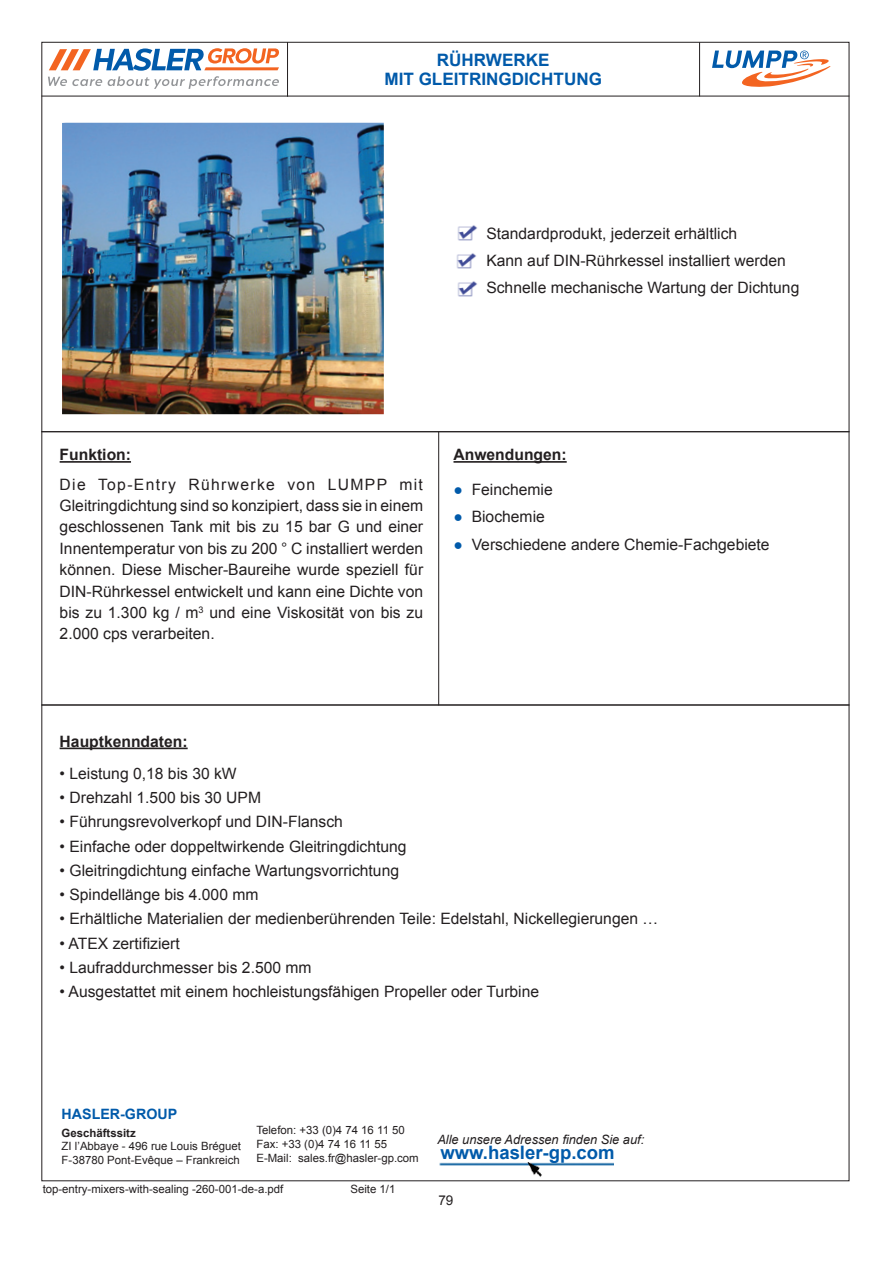
<style>
.page{position:relative;width:893px;height:1263px;background:#fff}
.page>*{position:absolute;margin:0;border:0;box-sizing:border-box;transform-origin:0 0}
.t1{font:700 18.6px "Arial";color:#015aaa}
.t2{font:700 17.1px/18.5px "Arial";color:#015aaa;text-align:center}
.t3{font:15.6px/21.5px "Arial";color:#231f20}
.t4{font:700 15.6px "Arial";color:#231f20}
.t5{font:700 14.25px "Arial";color:#015aaa}
.t6{font:13.5px "Arial";color:#231f20}
.t7{font:italic 12.9px "Arial";color:#231f20}
.t8{font:11.4px/13.6px "Arial";color:#231f20}
.t9{font:700 11.4px "Arial";color:#231f20}
.s1{color:#015aaa}
</style>
<div class="page">
<hr style="left:41px;top:96px;width:808px;height:1px;background:#231f20">
<hr style="left:699px;top:42px;width:1px;height:54px;background:#231f20">
<svg style="left:712px;top:51px;width:119px;height:36px"></svg>
<hr style="left:287px;top:42px;width:1px;height:55px;background:#231f20">
<svg style="left:48px;top:48px;width:231px;height:41px"></svg>
<img style="left:439px;top:1162px;width:174px;height:15px">
<img style="left:62px;top:123px;width:322px;height:291px">
<img style="left:457px;top:225px;width:20px;height:16px">
<img style="left:456px;top:253px;width:20px;height:16px">
<img style="left:457px;top:281px;width:20px;height:16px">
<hr style="left:60px;top:461px;width:71px;height:2px;background:#231f20">
<hr style="left:453px;top:461px;width:114px;height:2px;background:#231f20">
<hr style="left:60px;top:747px;width:128px;height:2px;background:#231f20">
<hr style="left:41px;top:431px;width:808px;height:1px;background:#231f20">
<hr style="left:41px;top:705px;width:808px;height:1px;background:#231f20">
<hr style="left:438px;top:432px;width:1px;height:273px;background:#231f20">
<p class="t2" style="left:384px;top:51px;width:219px">RÜHRWERKE<br>MIT GLEITRINGDICHTUNG</p>
<p class="t3" style="left:486px;top:220px;width:315px;line-height:27px">Standardprodukt, jederzeit erhältlich<br>Kann auf DIN-Rührkessel installiert werden<br>Schnelle mechanische Wartung der Dichtung</p>
<p class="t4" style="left:60px;top:444px;width:73px">Funktion:</p>
<p class="t3" style="left:60px;top:474px;width:365px;text-align:justify">Die Top-Entry Rührwerke von LUMPP mit Gleitringdichtung sind so konzipiert, dass sie in einem geschlossenen Tank mit bis zu 15 bar G und einer Innentemperatur von bis zu 200 ° C installiert werden können. Diese Mischer-Baureihe wurde speziell für DIN-Rührkessel entwickelt und kann eine Dichte von bis zu 1.300 kg / m<sup>3</sup> und eine Viskosität von bis zu 2.000 cps verarbeiten.</p>
<p class="t4" style="left:453px;top:444px;width:115px">Anwendungen:</p>
<p class="t3" style="left:453px;top:479px;width:101px"><span class="s1">●</span> Feinchemie</p>
<p class="t3" style="left:453px;top:506px;width:93px"><span class="s1">●</span> Biochemie</p>
<p class="t3" style="left:453px;top:533px;width:318px"><span class="s1">●</span> Verschiedene andere Chemie-Fachgebiete</p>
<p class="t4" style="left:60px;top:731px;width:130px">Hauptkenndaten:</p>
<p class="t3" style="left:60px;top:763px;width:179px">• Leistung 0,18 bis 30 kW</p>
<p class="t3" style="left:60px;top:787px;width:203px">• Drehzahl 1.500 bis 30 UPM</p>
<p class="t3" style="left:60px;top:811px;width:285px">• Führungsrevolverkopf und DIN-Flansch</p>
<p class="t3" style="left:60px;top:836px;width:349px">• Einfache oder doppeltwirkende Gleitringdichtung</p>
<p class="t3" style="left:60px;top:860px;width:341px">• Gleitringdichtung einfache Wartungsvorrichtung</p>
<p class="t3" style="left:60px;top:884px;width:200px">• Spindellänge bis 4.000 mm</p>
<p class="t3" style="left:60px;top:908px;width:600px">• Erhältliche Materialien der medienberührenden Teile: Edelstahl, Nickellegierungen …</p>
<p class="t3" style="left:60px;top:932px;width:122px">• ATEX zertifiziert</p>
<p class="t3" style="left:60px;top:957px;width:254px">• Laufraddurchmesser bis 2.500 mm</p>
<p class="t3" style="left:60px;top:981px;width:481px">• Ausgestattet mit einem hochleistungsfähigen Propeller oder Turbine</p>
<p class="t5" style="left:62px;top:1105px;width:117px">HASLER-GROUP</p>
<p class="t9" style="left:62px;top:1125px;width:76px">Geschäftssitz</p>
<p class="t8" style="left:62px;top:1139px;width:181px">ZI l’Abbaye - 496 rue Louis Bréguet<br>F-38780 Pont-Evêque – Frankreich</p>
<p class="t8" style="left:256px;top:1124px;width:164px">Telefon: +33 (0)4 74 16 11 50<br>Fax: +33 (0)4 74 16 11 55<br>E-Mail: sales.fr@hasler-gp.com</p>
<p class="t8" style="left:43px;top:1182px;width:242px">top-entry-mixers-with-sealing -260-001-de-a.pdf</p>
<p class="t8" style="left:350px;top:1182px;width:46px">Seite 1/1</p>
<p class="t7" style="left:437px;top:1131px;width:208px">Alle unsere Adressen finden Sie auf:</p>
<p class="t1" style="left:440px;top:1140px;width:176px">www.hasler-gp.com</p>
<p class="t6" style="left:438px;top:1191px;width:17px">79</p>
</div>
